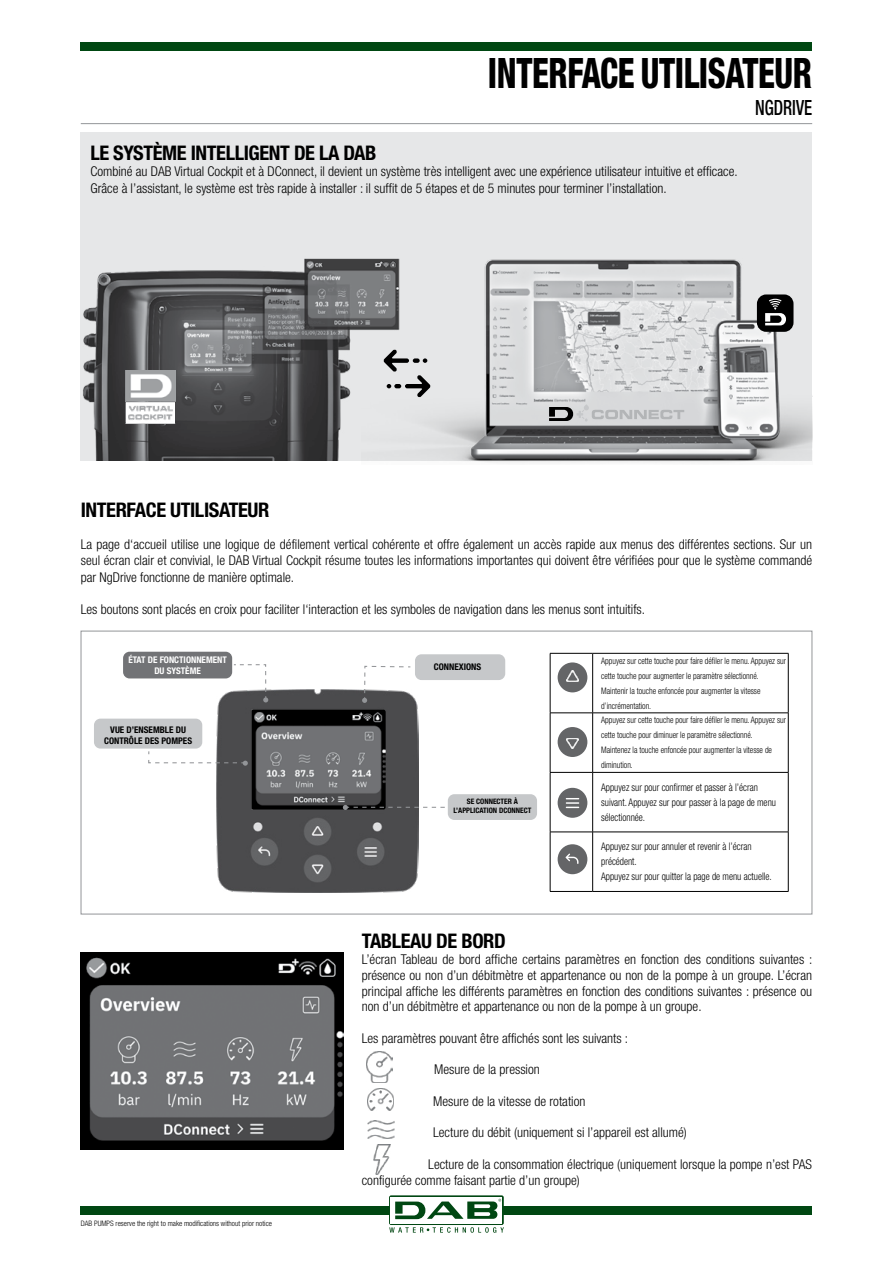
<style>
.page{position:relative;width:893px;height:1263px;background:#fff}
.page>*{position:absolute;margin:0;border:0;box-sizing:border-box;transform-origin:0 0}
.t1{font:800 condensed 42px "Helvetica Neue LT Std";letter-spacing:-.01em;color:#000;scale:.8 1}
.t2{font:500 condensed 21px "Helvetica Neue LT Std";color:#000;scale:.8 1}
.t3{font:700 condensed 20.1px "Helvetica Neue LT Std";letter-spacing:-.02em;color:#000}
.t4{font:300 condensed 13.5px/15.8px "Helvetica Neue LT Std";color:#000}
.t5{font:300 condensed 10.5px/15px "Helvetica Neue LT Std";color:#000;scale:.9 1}
.t6{font:700 condensed 9.15px/10.9px "Helvetica Neue LT Std";color:#000;text-align:center}
.t7{font:700 condensed 9.15px/10.9px "Helvetica Neue LT Std";color:#fff;text-align:center}
.t8{font:300 condensed 9px/15px "Helvetica Neue LT Std";color:#000;scale:.9 1}
.t9{font:300 condensed 7.5px "Helvetica Neue LT Std";color:#000}
.t10{font:700 condensed 7.5px/9px "Helvetica Neue LT Std";color:#000;text-align:center}
</style>
<div class="page">
<div style="left:81px;top:1206px;width:731px;height:9px;background:#004712"></div>
<div style="left:81px;top:43px;width:731px;height:8px;background:#004712"></div>
<div style="left:389px;top:1195px;width:115px;height:30px;background:linear-gradient(to right,#fff,#fff);border-radius:2px"></div>
<div style="left:391px;top:1197px;width:111px;height:26px;background:#fff"></div>
<svg style="left:389px;top:1227px;width:115px;height:6px"></svg>
<svg style="left:395px;top:1199px;width:106px;height:20px"></svg>
<div style="left:81px;top:132px;width:731px;height:328px;background:#e6e7e8"></div>
<hr style="left:81px;top:123px;width:731px;height:1px;background:#939598">
<img style="left:83px;top:258px;width:279px;height:202px">
<img style="left:362px;top:258px;width:450px;height:205px">
<svg style="left:383px;top:349px;width:48px;height:48px"></svg>
<div style="left:757px;top:294px;width:36px;height:38px;background:#000;border-radius:9px"></div>
<svg style="left:765px;top:299px;width:21px;height:26px"></svg>
<svg style="left:549px;top:404px;width:135px;height:17px"></svg>
<img style="left:126px;top:370px;width:49px;height:54px">
<hr style="left:550px;top:653px;width:43px;height:1px;background:#000">
<hr style="left:550px;top:653px;width:1px;height:60px;background:#000">
<hr style="left:593px;top:653px;width:195px;height:1px;background:#000">
<hr style="left:592px;top:653px;width:1px;height:60px;background:#000">
<hr style="left:788px;top:653px;width:1px;height:60px;background:#000">
<hr style="left:550px;top:713px;width:43px;height:1px;background:#000">
<hr style="left:550px;top:713px;width:1px;height:59px;background:#000">
<hr style="left:593px;top:713px;width:195px;height:1px;background:#000">
<hr style="left:592px;top:713px;width:1px;height:59px;background:#000">
<hr style="left:788px;top:713px;width:1px;height:59px;background:#000">
<hr style="left:550px;top:772px;width:43px;height:1px;background:#000">
<hr style="left:550px;top:773px;width:1px;height:59px;background:#000">
<hr style="left:593px;top:772px;width:195px;height:1px;background:#000">
<hr style="left:592px;top:773px;width:1px;height:59px;background:#000">
<hr style="left:788px;top:773px;width:1px;height:59px;background:#000">
<hr style="left:550px;top:832px;width:43px;height:1px;background:#000">
<hr style="left:550px;top:832px;width:1px;height:59px;background:#000">
<hr style="left:593px;top:832px;width:195px;height:1px;background:#000">
<hr style="left:592px;top:832px;width:1px;height:59px;background:#000">
<hr style="left:788px;top:832px;width:1px;height:59px;background:#000">
<hr style="left:550px;top:891px;width:43px;height:1px;background:#000">
<hr style="left:593px;top:891px;width:195px;height:1px;background:#000">
<div style="left:558px;top:788px;width:29px;height:30px;background:#646567;border-radius:50%"></div>
<svg style="left:566px;top:798px;width:13px;height:10px"></svg>
<div style="left:558px;top:844px;width:29px;height:30px;background:#646567;border-radius:50%"></div>
<svg style="left:566px;top:853px;width:12px;height:11px"></svg>
<div style="left:558px;top:662px;width:29px;height:30px;background:#646567;border-radius:50%"></div>
<svg style="left:566px;top:671px;width:12px;height:10px"></svg>
<div style="left:558px;top:727px;width:29px;height:30px;background:#646567;border-radius:50%"></div>
<svg style="left:566px;top:738px;width:12px;height:10px"></svg>
<img style="left:216px;top:690px;width:203px;height:203px">
<img style="left:252px;top:709px;width:134px;height:101px">
<div style="left:94px;top:719px;width:108px;height:30px;background:#c6c8ca;border-radius:6px"></div>
<div style="left:123px;top:652px;width:109px;height:26px;background:#727376;border-radius:6px"></div>
<div style="left:415px;top:654px;width:90px;height:26px;background:#c6c8ca;border-radius:6px"></div>
<svg style="left:233px;top:664px;width:35px;height:38px"></svg>
<svg style="left:362px;top:665px;width:49px;height:38px"></svg>
<svg style="left:148px;top:750px;width:100px;height:16px"></svg>
<div style="left:448px;top:794px;width:89px;height:26px;background:#c6c8ca;border-radius:6px"></div>
<svg style="left:343px;top:805px;width:102px;height:5px"></svg>
<img style="left:81px;top:952px;width:262px;height:197px">
<img style="left:366px;top:1051px;width:26px;height:32px">
<img style="left:368px;top:1088px;width:25px;height:23px">
<img style="left:367px;top:1121px;width:27px;height:17px">
<img style="left:373px;top:1145px;width:17px;height:30px">
<h1 class="t1" style="left:488px;top:48px;width:407px">INTERFACE UTILISATEUR</h1>
<h2 class="t2" style="left:755px;top:95px;width:73px">NGDRIVE</h2>
<h3 class="t3" style="left:90px;top:141px;width:287px">LE SYSTÈME INTELLIGENT DE LA DAB</h3>
<p class="t4" style="left:90px;top:163px;width:649px;line-height:16.2px">Combiné au DAB Virtual Cockpit et à DConnect, il devient un système très intelligent avec une expérience utilisateur intuitive et efficace.<br>Grâce à l’assistant, le système est très rapide à installer : il suffit de 5 étapes et de 5 minutes pour terminer l’installation.</p>
<h3 class="t3" style="left:81px;top:498px;width:190px">INTERFACE UTILISATEUR</h3>
<p class="t4" style="left:81px;top:536px;width:733px;line-height:16.2px;text-align:justify">La page d‘accueil utilise une logique de défilement vertical cohérente et offre également un accès rapide aux menus des différentes sections. Sur un seul écran clair et convivial, le DAB Virtual Cockpit résume toutes les informations importantes qui doivent être vérifiées pour que le système commandé par NgDrive fonctionne de manière optimale.</p>
<p class="t4" style="left:81px;top:601px;width:566px">Les boutons sont placés en croix pour faciliter l‘interaction et les symboles de navigation dans les menus sont intuitifs.</p>
<p class="t7" style="left:128px;top:655px;width:100px">ÉTAT DE FONCTIONNEMENT<br>DU SYSTÈME</p>
<p class="t6" style="left:104px;top:724px;width:89px">VUE D’ENSEMBLE DU<br>CONTRÔLE DES POMPES</p>
<p class="t9" style="left:81px;top:1219px;width:193px">DAB PUMPS reserve the right to make modifications without prior notice</p>
<p class="t6" style="left:434px;top:661px;width:49px">CONNEXIONS</p>
<p class="t10" style="left:453px;top:796px;width:79px">SE CONNECTER À<br>L’APPLICATION DCONNECT</p>
<p class="t8" style="left:601px;top:653px;width:207px">Appuyez sur cette touche pour faire défiler le menu. Appuyez sur cette touche pour augmenter le paramètre sélectionné.<br>Maintenir la touche enfoncée pour augmenter la vitesse d’incrémentation.<br>Appuyez sur cette touche pour faire défiler le menu. Appuyez sur cette touche pour diminuer le paramètre sélectionné.<br>Maintenez la touche enfoncée pour augmenter la vitesse de diminution.</p>
<p class="t5" style="left:601px;top:780px;width:196px">Appuyez sur pour confirmer et passer à l’écran suivant. Appuyez sur pour passer à la page de menu sélectionnée.</p>
<p class="t5" style="left:601px;top:839px;width:191px">Appuyez sur pour annuler et revenir à l’écran précédent.<br>Appuyez sur pour quitter la page de menu actuelle.</p>
<h3 class="t3" style="left:362px;top:929px;width:146px">TABLEAU DE BORD</h3>
<p class="t4" style="left:362px;top:951px;width:452px;text-align:justify">L’écran Tableau de bord affiche certains paramètres en fonction des conditions suivantes : présence ou non d’un débitmètre et appartenance ou non de la pompe à un groupe. L’écran principal affiche les différents paramètres en fonction des conditions suivantes : présence ou non d’un débitmètre et appartenance ou non de la pompe à un groupe.</p>
<p class="t4" style="left:362px;top:1030px;width:268px">Les paramètres pouvant être affichés sont les suivants :</p>
<p class="t4" style="left:434px;top:1061px;width:107px">Mesure de la pression</p>
<p class="t4" style="left:433px;top:1093px;width:154px">Mesure de la vitesse de rotation</p>
<p class="t4" style="left:433px;top:1124px;width:255px">Lecture du débit (uniquement si l’appareil est allumé)</p>
<p class="t4" style="left:362px;top:1156px;width:452px;text-indent:66px">Lecture de la consommation électrique (uniquement lorsque la pompe n’est PAS configurée comme faisant partie d’un groupe)</p>
</div>
